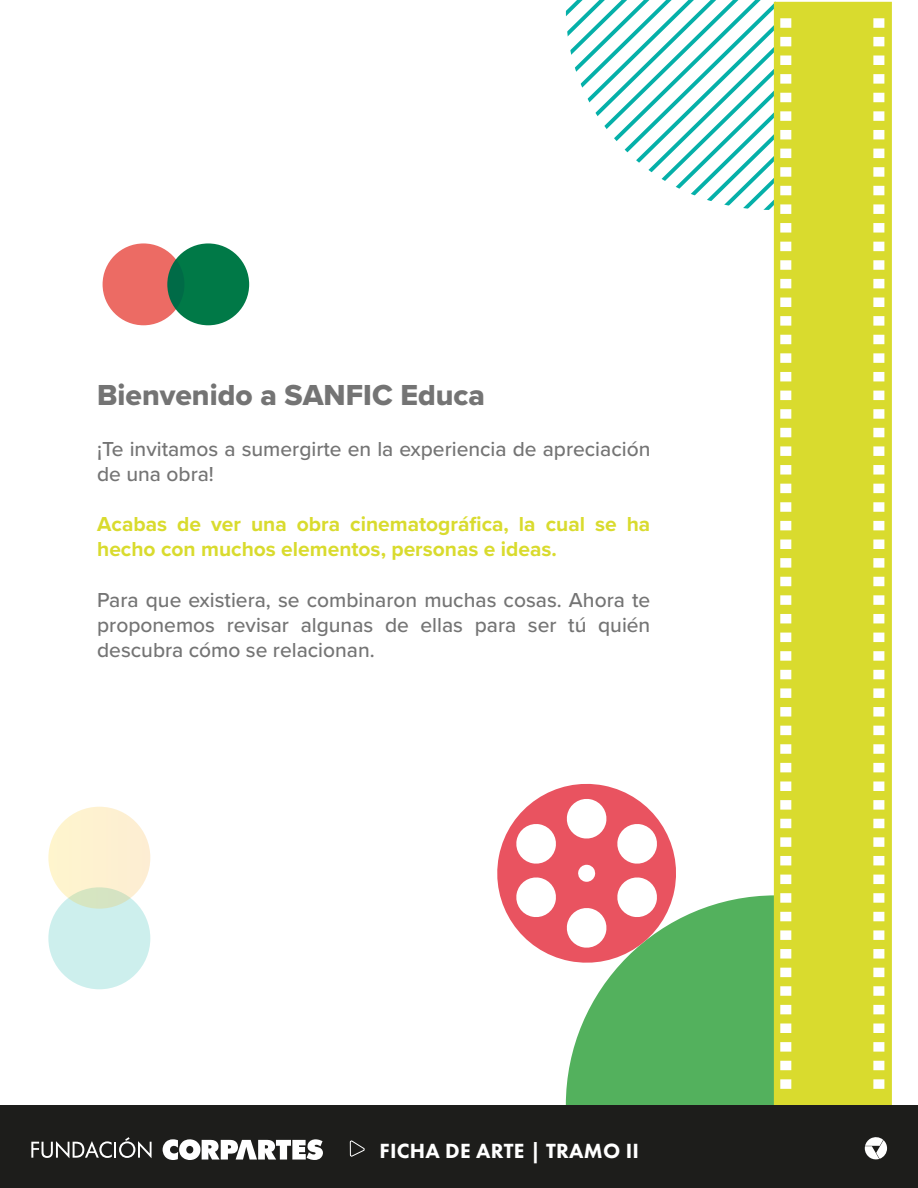
<style>
.page{position:relative;width:918px;height:1188px;background:#fff}
.page>*{position:absolute;margin:0;border:0;box-sizing:border-box;transform-origin:0 0}
.t1{font:30px "Proxima Nova Extrabld";color:#747474}
.t2{font:800 21.3px "Futura PT";letter-spacing:.01em;color:#fff}
.t3{font:500 21px/25.2px "Proxima Nova";color:#747474}
.t4{font:700 21px/25.2px "Proxima Nova";color:#d9db2e}
</style>
<div class="page">
<svg style="left:565px;top:0;width:211px;height:210px"></svg>
<svg style="left:566px;top:895px;width:208px;height:210px;fill:#53b15d"></svg>
<div style="left:48px;top:887px;width:102px;height:102px;background:#cdefed;border-radius:50%"></div>
<svg style="left:48px;top:807px;width:102px;height:102px"></svg>
<svg style="left:774px;top:2px;width:118px;height:1103px;fill:#d9db2e"></svg>
<svg style="left:497px;top:783px;width:187px;height:187px"></svg>
<div style="left:167px;top:243px;width:82px;height:82px;background:#007947;border-radius:50%"></div>
<div style="left:103px;top:243px;width:81px;height:82px;background:#ec6b64;border-radius:50%"></div>
<div style="left:1px;top:1106px;width:917px;height:82px;background:#1d1d1b"></div>
<svg style="left:865px;top:1137px;width:22px;height:23px"></svg>
<svg style="left:163px;top:1139px;width:160px;height:21px"></svg>
<svg style="left:31px;top:1137px;width:121px;height:21px"></svg>
<svg style="left:350px;top:1105px;width:15px;height:52px"></svg>
<h1 class="t1" style="left:97px;top:373px;width:389px">Bienvenido a SANFIC Educa</h1>
<p class="t3" style="left:97px;top:435px;width:555px">¡Te invitamos a sumergirte en la experiencia de apreciación de una obra!</p>
<p class="t4" style="left:97px;top:511px;width:555px">Acabas de ver una obra cinematográfica, la cual se ha hecho con muchos elementos, personas e ideas.</p>
<p class="t3" style="left:97px;top:586px;width:555px;text-align:justify">Para que existiera, se combinaron muchas cosas. Ahora te proponemos revisar algunas de ellas para ser tú quién descubra cómo se relacionan.</p>
<p class="t2" style="left:380px;top:1137px;width:261px">FICHA DE ARTE | TRAMO II</p>
</div>
